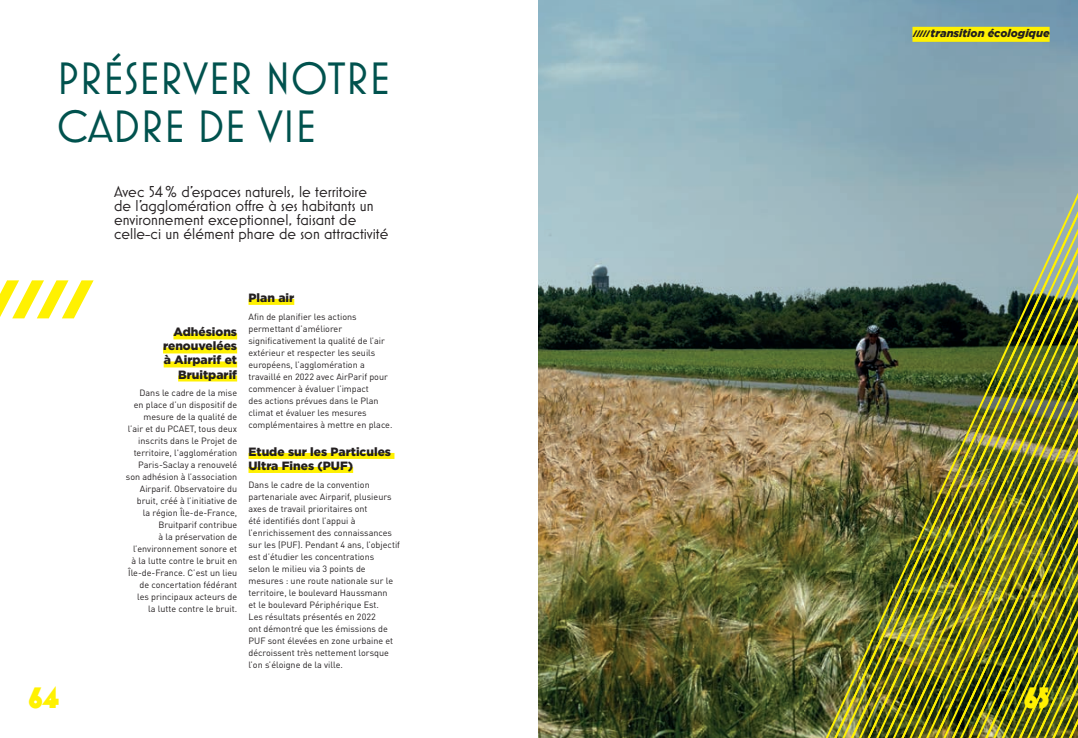
<style>
.page{position:relative;width:1078px;height:738px;background:#fff}
.page>*{position:absolute;margin:0;border:0;box-sizing:border-box;transform-origin:0 0}
.t1{font:46px/48px "Mostra Nuova";color:#00524e}
.t2{font:800 30px "Mostra Nuova";color:#fff101}
.t3{font:16px/14px "Mostra Nuova";color:#231f20}
.t4{font:900 12px/14px "Gotham";color:#231f20;text-align:right}
.t5{font:italic 900 11px "Gotham";color:#231f20}
.t6{font:9px/12px "DINOT";color:#231f20}
.s1{font-family:"Acier BAT Text Noir";font-weight:400;font-style:normal}
</style>
<div class="page">
<svg style="left:0;top:280px;width:94px;height:38px"></svg>
<img style="left:539px;top:0;width:538px;height:737px">
<div style="left:912px;top:27px;width:137px;height:15px;background:#fff101"></div>
<div style="left:173px;top:333px;width:64px;height:6px;background:#fff101"></div>
<div style="left:163px;top:347px;width:74px;height:6px;background:#fff101"></div>
<div style="left:164px;top:361px;width:73px;height:6px;background:#fff101"></div>
<div style="left:178px;top:375px;width:59px;height:6px;background:#fff101"></div>
<div style="left:248px;top:298px;width:46px;height:6px;background:#fff101"></div>
<div style="left:248px;top:452px;width:146px;height:6px;background:#fff101"></div>
<div style="left:248px;top:466px;width:105px;height:6px;background:#fff101"></div>
<img style="left:1034px;top:185px;width:43px;height:552px">
<img style="left:966px;top:185px;width:68px;height:552px">
<img style="left:899px;top:185px;width:67px;height:552px">
<img style="left:875px;top:185px;width:24px;height:552px">
<img style="left:823px;top:185px;width:52px;height:552px">
<h1 class="t1" style="left:57px;top:53px;width:335px">PRÉSERVER NOTRE<br>CADRE DE VIE</h1>
<h3 class="t3" style="left:114px;top:184px;width:276px">Avec 54% d’espaces naturels, le territoire<br>de l’agglomération offre à ses habitants un environnement exceptionnel, faisant de celle‑ci un élément phare de son attractivité</h3>
<h3 class="t4" style="left:163px;top:325px;width:76px">Adhésions renouvelées à Airparif et<br>Bruitparif</h3>
<p class="t6" style="left:126px;top:386px;width:113px;text-align:right">Dans le cadre de la mise<br>en place d’un dispositif de mesure de la qualité de<br>l’air et du PCAET, tous deux inscrits dans le Projet de territoire, l'agglomération<br>Paris‑Saclay a renouvelé son adhésion à l’association<br>Airparif. Observatoire du bruit, créé à l’initiative de<br>la région Île-de-France,<br>Bruitparif contribue<br>à la préservation de l’environnement sonore et<br>à la lutte contre le bruit en<br>Île-de-France. C’est un lieu de concertation fédérant les principaux acteurs de<br>la lutte contre le bruit.</p>
<h3 class="t4" style="left:248px;top:290px;width:47px">Plan air</h3>
<p class="t6" style="left:248px;top:310px;width:145px">Afin de planifier les actions permettant d’améliorer significativement la qualité de l’air extérieur et respecter les seuils européens, l’agglomération a travaillé en 2022 avec AirParif pour commencer à évaluer l’impact<br>des actions prévues dans le Plan climat et évaluer les mesures complémentaires à mettre en place.</p>
<h3 class="t4" style="left:248px;top:444px;width:144px;text-align:left">Etude sur les Particules<br>Ultra Fines (PUF)</h3>
<p class="t6" style="left:248px;top:478px;width:153px">Dans le cadre de la convention partenariale avec Airparif, plusieurs axes de travail prioritaires ont<br>été identifiés dont l’appui à l’enrichissement des connaissances sur les (PUF). Pendant 4 ans, l’objectif est d’étudier les concentrations<br>selon le milieu via 3 points de mesures : une route nationale sur le territoire, le boulevard Haussmann<br>et le boulevard Périphérique Est.<br>Les résultats présentés en 2022<br>ont démontré que les émissions de PUF sont élevées en zone urbaine et décroissent très nettement lorsque l’on s’éloigne de la ville.</p>
<p class="t5" style="left:912px;top:27px;width:139px"><span class="s1">/////</span>transition écologique</p>
<h2 class="t2" style="left:28px;top:679px;width:32px">64</h2>
<h2 class="t2" style="left:1023px;top:679px;width:27px">65</h2>
</div>
